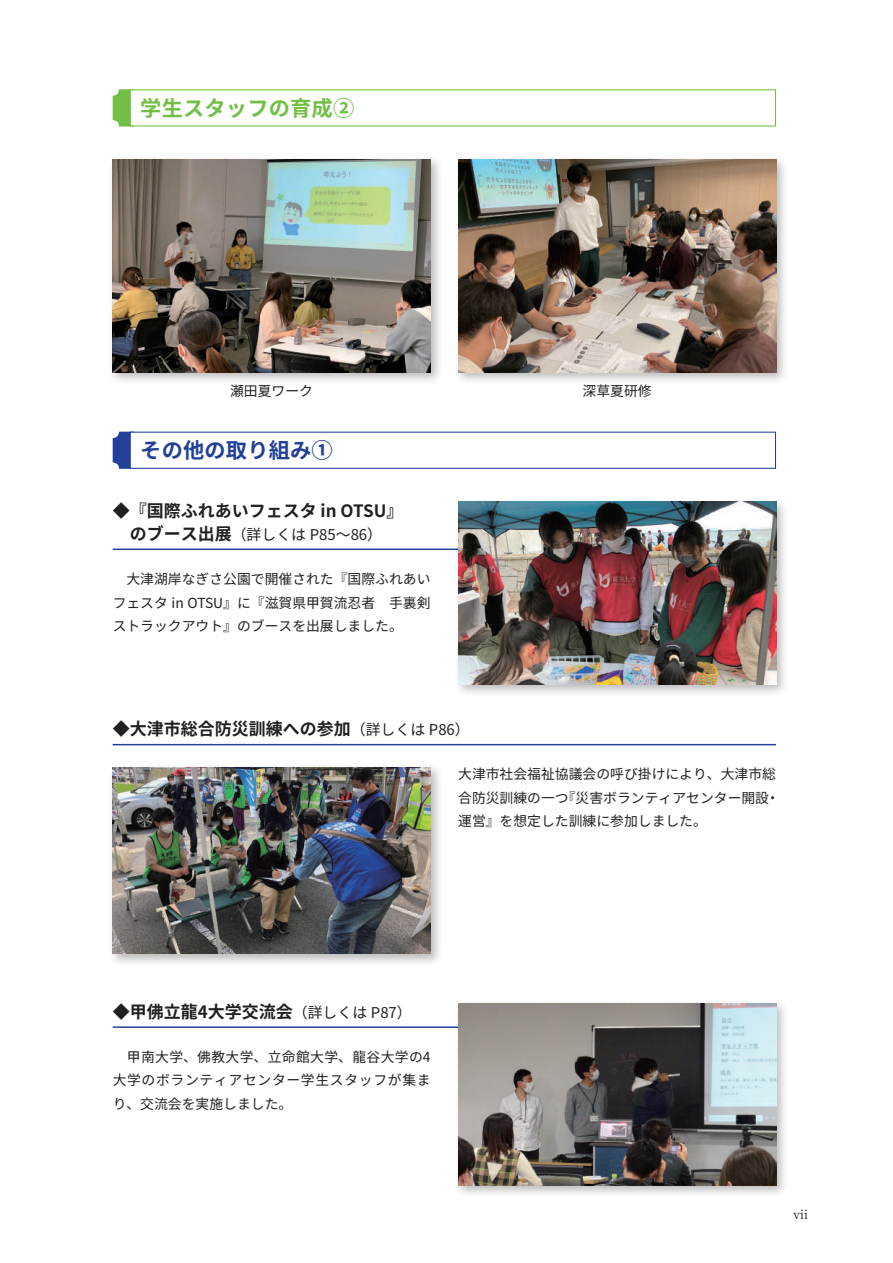
<style>
.page{position:relative;width:893px;height:1263px;background:#fff}
.page>*{position:absolute;margin:0;border:0;box-sizing:border-box;transform-origin:0 0}
.t1{font:700 21.3px "Noto Sans CJ Kjp";letter-spacing:.005em;color:#71bf44}
.t2{font:700 21.3px "Noto Sans CJ Kjp";letter-spacing:.005em;color:#223f99}
.t3{font:700 16.95px "Noto Sans CJ Kjp";color:#231f20}
.t4{font:14.85px "Noto Sans CJ Kjp";color:#231f20}
.t5{font:13.8px/23.4px "Noto Sans CJ Kjp";color:#231f20;text-align:justify}
.t6{font:12px "Noto Serif CJ Kjp";color:#231f20}
.s1{font-weight:700;font-size:16.95px}
.s2{font-weight:400;font-size:14.85px}
</style>
<div class="page">
<div style="left:113px;top:432px;width:27px;height:37px;background:#223f99;border-radius:6px"></div>
<div style="left:130px;top:432px;width:646px;height:37px;background:#fff;border:1px solid #223f99"></div>
<div style="left:109px;top:155px;width:334px;height:230px;background:#231f20;opacity:.3"></div>
<img style="left:113px;top:159px;width:318px;height:213px">
<div style="left:454px;top:155px;width:335px;height:230px;background:#231f20;opacity:.3"></div>
<img style="left:458px;top:159px;width:318px;height:213px">
<div style="left:113px;top:89px;width:27px;height:37px;background:#71bf44;border-radius:6px"></div>
<div style="left:130px;top:89px;width:646px;height:37px;background:#fff;border:1px solid #71bf44"></div>
<hr style="left:113px;top:744px;width:663px;height:1px;background:#223f99">
<hr style="left:113px;top:1026px;width:663px;height:2px;background:#223f99">
<div style="left:109px;top:763px;width:334px;height:204px;background:#231f20;opacity:.3"></div>
<img style="left:113px;top:767px;width:318px;height:187px">
<div style="left:454px;top:999px;width:335px;height:199px;background:#231f20;opacity:.3"></div>
<img style="left:458px;top:1003px;width:318px;height:182px">
<hr style="left:113px;top:549px;width:663px;height:1px;background:#223f99">
<div style="left:454px;top:498px;width:335px;height:199px;background:#231f20;opacity:.3"></div>
<img style="left:458px;top:502px;width:318px;height:182px">
<h1 class="t1" style="left:140px;top:96px;width:215px">学生スタッフの育成②</h1>
<p class="t5" style="left:230px;top:380px;width:84px">瀬田夏ワーク</p>
<p class="t5" style="left:583px;top:380px;width:71px">深草夏研修</p>
<h1 class="t2" style="left:140px;top:438px;width:194px">その他の取り組み①</h1>
<p class="t3" style="left:113px;top:501px;width:292px">◆『国際ふれあいフェスタ in OTSU』</p>
<p class="t4" style="left:113px;top:526px;width:271px"><span class="s1">　のブース出展</span>（詳しくは P85〜86）</p>
<p class="t5" style="left:113px;top:568px;width:319px;text-indent:14px">大津湖岸なぎさ公園で開催された『国際ふれあいフェスタ in OTSU』に『滋賀県甲賀流忍者　手裏剣ストラックアウト』のブースを出展しました。</p>
<p class="t3" style="left:113px;top:720px;width:359px">◆大津市総合防災訓練への参加<span class="s2">（詳しくは P86）</span></p>
<p class="t5" style="left:458px;top:763px;width:323px;text-align:left">大津市社会福祉協議会の呼び掛けにより、大津市総合防災訓練の一つ『災害ボランティアセンター開設・運営』を想定した訓練に参加しました。</p>
<p class="t3" style="left:113px;top:1002px;width:301px">◆甲佛立龍4大学交流会<span class="s2">（詳しくは P87）</span></p>
<p class="t5" style="left:113px;top:1045px;width:319px;text-indent:14px">甲南大学、佛教大学、立命館大学、龍谷大学の4大学のボランティアセンター学生スタッフが集まり、交流会を実施しました。</p>
<p class="t6" style="left:794px;top:1208px;width:16px">vii</p>
</div>
